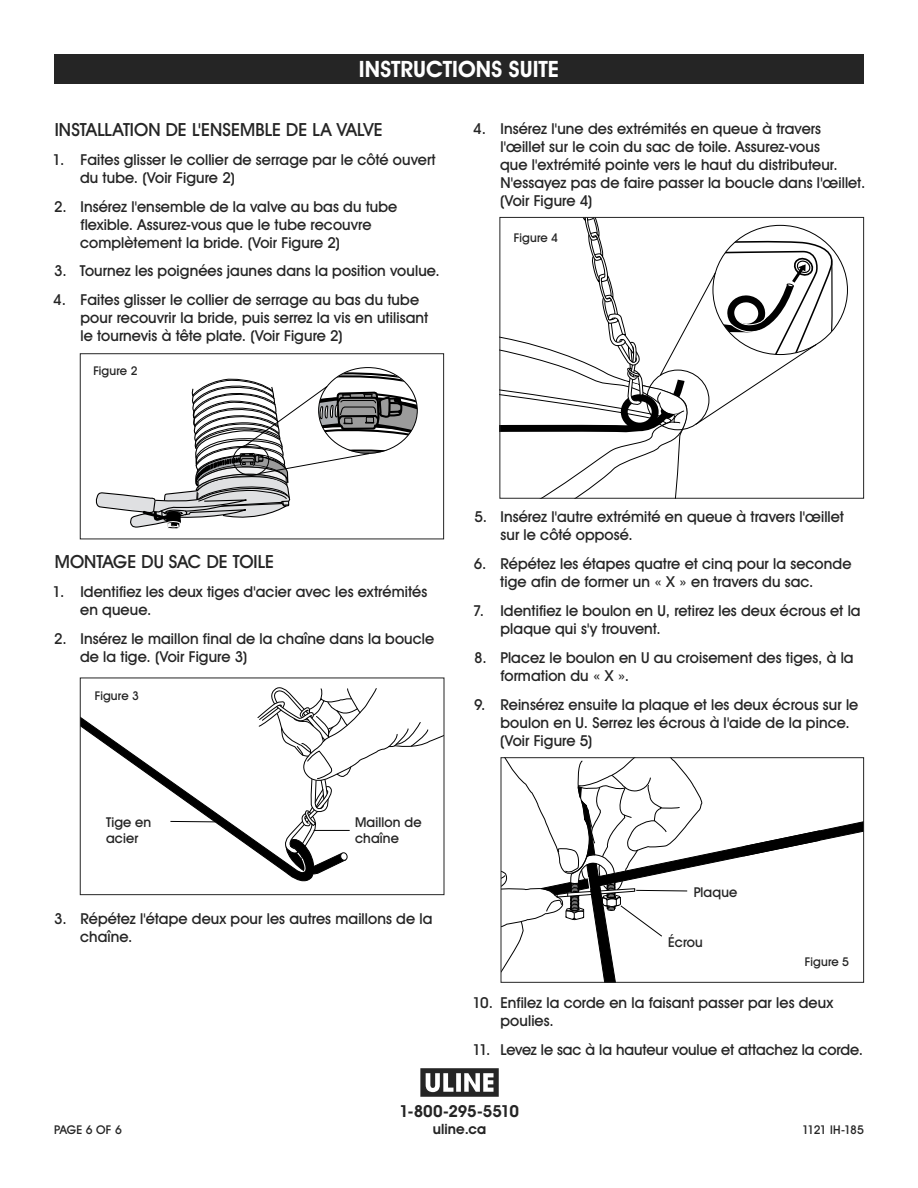
<style>
.page{position:relative;width:918px;height:1188px;background:#fff}
.page>*{position:absolute;margin:0;border:0;box-sizing:border-box;transform-origin:0 0}
.t1{font:700 22.5px "Uline Two Knine";color:#fff}
.t2{font:18px "Uline Two Knine";letter-spacing:.005em;color:#252525}
.t3{font:700 16.5px "Uline Two Knine";letter-spacing:-.015em;color:#252525}
.t4{font:15px/18px "Uline Two Knine";letter-spacing:.005em;color:#252525}
.t5{font:700 14.25px "Uline Two Knine";letter-spacing:.01em;color:#252525}
.t6{font:13.5px/16.2px "Uline Two Knine";letter-spacing:.01em;color:#252525}
.t7{font:12px "Uline Two Knine";letter-spacing:.005em;color:#252525}
.t8{font:12px "Uline Two Knine";letter-spacing:-.06em;color:#252525}
</style>
<div class="page">
<div style="left:54px;top:54px;width:810px;height:30px;background:#252525"></div>
<svg style="left:95px;top:368px;width:322px;height:161px"></svg>
<div style="left:80px;top:353px;width:364px;height:186px;border:1px solid #252525"></div>
<svg style="left:502px;top:219px;width:333px;height:278px"></svg>
<div style="left:500px;top:217px;width:364px;height:282px;border:1px solid #252525"></div>
<svg style="left:82px;top:718px;width:234px;height:164px"></svg>
<svg style="left:257px;top:687px;width:185px;height:187px"></svg>
<hr style="left:170px;top:821px;width:45px;height:1px;background:#000">
<hr style="left:314px;top:830px;width:36px;height:1px;background:#000">
<div style="left:80px;top:678px;width:364px;height:217px;border:1px solid #252525"></div>
<svg style="left:503px;top:759px;width:359px;height:222px"></svg>
<div style="left:501px;top:757px;width:363px;height:226px;border:1px solid #252525"></div>
<svg style="left:420px;top:1068px;width:79px;height:29px"></svg>
<h1 class="t1" style="left:359px;top:56px;width:202px">INSTRUCTIONS SUITE</h1>
<p class="t2" style="left:55px;top:118px;width:329px">INSTALLATION DE L'ENSEMBLE DE LA VALVE</p>
<p class="t4" style="left:80px;top:150px;width:357px;text-indent:-27px">1. Faites glisser le collier de serrage par le côté ouvert du tube. (Voir Figure 2)</p>
<p class="t4" style="left:80px;top:197px;width:319px;text-indent:-26px">2. Insérez l'ensemble de la valve au bas du tube flexible. Assurez-vous que le tube recouvre complètement la bride. (Voir Figure 2)</p>
<p class="t4" style="left:54px;top:262px;width:387px">3. Tournez les poignées jaunes dans la position voulue.</p>
<p class="t4" style="left:81px;top:291px;width:349px;text-indent:-27px">4. Faites glisser le collier de serrage au bas du tube pour recouvrir la bride, puis serrez la vis en utilisant le tournevis à tête plate. (Voir Figure 2)</p>
<p class="t7" style="left:93px;top:363px;width:46px">Figure 2</p>
<p class="t4" style="left:500px;top:119px;width:367px;text-indent:-27px">4. Insérez l'une des extrémités en queue à travers l'œillet sur le coin du sac de toile. Assurez-vous<br>que l'extrémité pointe vers le haut du distributeur.<br>N'essayez pas de faire passer la boucle dans l'œillet. (Voir Figure 4)</p>
<p class="t7" style="left:514px;top:231px;width:46px">Figure 4</p>
<p class="t2" style="left:55px;top:550px;width:221px">MONTAGE DU SAC DE TOILE</p>
<p class="t4" style="left:80px;top:582px;width:349px;text-indent:-28px">1. Identifiez les deux tiges d'acier avec les extrémités en queue.</p>
<p class="t4" style="left:80px;top:629px;width:356px;text-indent:-26px">2. Insérez le maillon final de la chaîne dans la boucle de la tige. (Voir Figure 3)</p>
<p class="t7" style="left:95px;top:688px;width:46px">Figure 3</p>
<p class="t6" style="left:106px;top:814px;width:47px">Tige en acier</p>
<p class="t6" style="left:355px;top:814px;width:68px">Maillon de chaîne</p>
<p class="t4" style="left:80px;top:910px;width:354px;text-indent:-26px">3. Répétez l'étape deux pour les autres maillons de la chaîne.</p>
<p class="t4" style="left:500px;top:508px;width:345px;text-indent:-26px">5. Insérez l'autre extrémité en queue à travers l'œillet sur le côté opposé.</p>
<p class="t4" style="left:500px;top:555px;width:353px;text-indent:-27px">6. Répétez les étapes quatre et cinq pour la seconde tige afin de former un « X » en travers du sac.</p>
<p class="t4" style="left:501px;top:602px;width:362px;text-indent:-28px">7. Identifiez le boulon en U, retirez les deux écrous et la plaque qui s'y trouvent.</p>
<p class="t4" style="left:500px;top:648px;width:355px;text-indent:-26px">8. Placez le boulon en U au croisement des tiges, à la formation du « X ».</p>
<p class="t4" style="left:500px;top:695px;width:360px;text-indent:-26px">9. Reinsérez ensuite la plaque et les deux écrous sur le boulon en U. Serrez les écrous à l'aide de la pince. (Voir Figure 5)</p>
<p class="t6" style="left:694px;top:884px;width:45px">Plaque</p>
<p class="t6" style="left:668px;top:934px;width:36px">Écrou</p>
<p class="t7" style="left:805px;top:955px;width:46px">Figure 5</p>
<p class="t4" style="left:501px;top:994px;width:334px;text-indent:-28px">10. Enfilez la corde en la faisant passer par les deux poulies.</p>
<p class="t4" style="left:473px;top:1041px;width:392px">11. Levez le sac à la hauteur voulue et attachez la corde.</p>
<p class="t3" style="left:399px;top:1101px;width:121px">1-800-295-5510</p>
<p class="t5" style="left:433px;top:1120px;width:55px">uline.ca</p>
<p class="t7" style="left:54px;top:1122px;width:69px">PAGE 6 OF 6</p>
<p class="t8" style="left:802px;top:1122px;width:63px">1121 IH-185</p>
</div>
